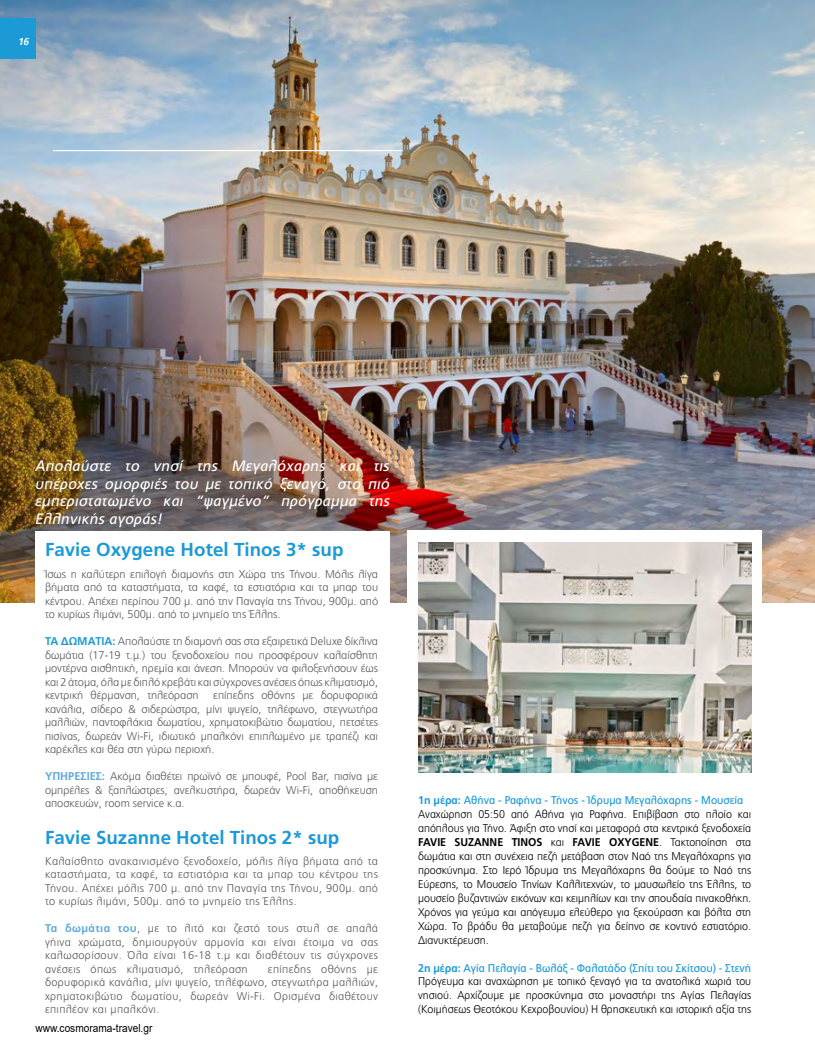
<style>
.page{position:relative;width:815px;height:1063px;background:#fff}
.page>*{position:absolute;margin:0;border:0;box-sizing:border-box;transform-origin:0 0}
.t1{font:700 18.75px "PF Catalog";color:#1c9ad6}
.t2{font:italic 15px/17.5px "PF Catalog";letter-spacing:.02em;color:#fff;text-align:justify}
.t3{font:300 11.25px/13.5px "PF Catalog";color:#58595b;text-align:justify}
.t4{font:300 11.25px/14px "PF Catalog";color:#000;scale:.95 1}
.t5{font:11.25px "Arial";color:#000;scale:.9 1}
.t6{font:italic 700 10px "PF Catalog";color:#fff}
.s1{font-weight:700;color:#1c9ad6}
.s2{font-weight:700;color:#5da9dd}
.s3{font-weight:400;color:#1c9ad6}
.s4{font-weight:700}
</style>
<div class="page">
<img style="left:0;top:0;width:815px;height:602px">
<hr style="left:53px;top:150px;width:349px;height:1px;background:#fff">
<div style="left:0;top:18px;width:35px;height:40px;background:#1c9ad6"></div>
<div style="left:35px;top:531px;width:355px;height:153px;background:#fff"></div>
<div style="left:407px;top:530px;width:355px;height:187px;background:#fff"></div>
<img style="left:418px;top:542px;width:333px;height:230px">
<p class="t6" style="left:18px;top:36px;width:15px">16</p>
<h2 class="t2" style="left:35px;top:458px;width:356px">Απολαύστε το νησί της Μεγαλόχαρης και τις υπέροχες ομορφιές του με τοπικό ξεναγό, στο πιό εμπεριστατωμένο και “ψαγμένο” πρόγραμμα της Ελληνικής αγοράς!</h2>
<h1 class="t1" style="left:45px;top:539px;width:300px">Favie Oxygene Hotel Tinos 3* sup</h1>
<p class="t3" style="left:45px;top:567px;width:335px">Ίσως η καλύτερη επιλογή διαμονής στη Χώρα της Τήνου. Μόλις λίγα βήματα από τα καταστήματα, τα καφέ, τα εστιατόρια και τα μπαρ του κέντρου. Απέχει περίπου 700 μ. από την Παναγία της Τήνου, 900μ. από το κυρίως λιμάνι, 500μ. από το μνημείο της Έλλης.</p>
<p class="t3" style="left:45px;top:635px;width:335px"><span class="s1">ΤΑ ΔΩΜΑΤΙΑ:</span> Απολαύστε τη διαμονή σας στα εξαιρετικά Deluxe δίκλινα δωμάτια (17-19 τ.μ.) του ξενοδοχείου που προσφέρουν καλαίσθητη μοντέρνα αισθητική, ηρεμία και άνεση. Μπορούν να φιλοξενήσουν έως και 2 άτομα, όλα με διπλό κρεβάτι και σύγχρονες ανέσεις όπως κλιματισμό, κεντρική θέρμανση, τηλεόραση</p>
<p class="t3" style="left:45px;top:689px;width:335px;text-indent:168px">επίπεδης οθόνης με δορυφορικά κανάλια, σίδερο &amp; σιδερώστρα, μίνι ψυγείο, τηλέφωνο, στεγνωτήρα μαλλιών, παντοφλάκια δωματίου, χρηματοκιβώτιο δωματίου, πετσέτες πισίνας, δωρεάν Wi-Fi, ιδιωτικό μπαλκόνι επιπλωμένο με τραπέζι και καρέκλες και θέα στη γύρω περιοχή.</p>
<p class="t3" style="left:45px;top:770px;width:335px"><span class="s2">ΥΠΗΡΕΣΙΕΣ:</span> Ακόμα διαθέτει πρωϊνό σε μπουφέ, Pool Bar, πισίνα με ομπρέλες &amp; ξαπλώστρες, ανελκυστήρα, δωρεάν Wi-Fi, αποθήκευση αποσκευών, room service κ.α.</p>
<h1 class="t1" style="left:45px;top:826px;width:296px">Favie Suzanne Hotel Tinos 2* sup</h1>
<p class="t3" style="left:45px;top:854px;width:335px">Καλαίσθητο ανακαινισμένο ξενοδοχείο, μόλις λίγα βήματα από τα καταστήματα, τα καφέ, τα εστιατόρια και τα μπαρ του κέντρου της Τήνου. Απέχει μόλις 700 μ. από την Παναγία της Τήνου, 900μ. από το κυρίως λιμάνι, 500μ. από το μνημείο της Έλλης.</p>
<p class="t3" style="left:45px;top:922px;width:335px"><span class="s2">Τα δωμάτια του</span>, με το λιτό και ζεστό τους στυλ σε απαλά γήινα χρώματα, δημιουργούν αρμονία και είναι έτοιμα να σας καλωσορίσουν. Όλα είναι 16-18 τ.μ και διαθέτουν τις σύγχρονες ανέσεις όπως κλιματισμό, τηλεόραση</p>
<p class="t3" style="left:45px;top:962px;width:335px;text-indent:223px">επίπεδης οθόνης με δορυφορικά κανάλια, μίνι ψυγείο, τηλέφωνο, στεγνωτήρα μαλλιών, χρηματοκιβώτιο δωματίου, δωρεάν Wi-Fi. Ορισμένα διαθέτουν επιπλέον και μπαλκόνι.</p>
<p class="t5" style="left:35px;top:1020px;width:132px">www.cosmorama-travel.gr</p>
<p class="t4" style="left:418px;top:793px;width:352px"><span class="s1">1η μέρα:</span> <span class="s3">Αθήνα - Ραφήνα - Τήνος - Ίδρυμα Μεγαλόχαρης - Μουσεία </span>Αναχώρηση 05:50 από Αθήνα για Ραφήνα. Επιβίβαση στο πλοίο και απόπλους για Τήνο. Άφιξη στο νησί και μεταφορά στα κεντρικά ξενοδοχεία <span class="s4">FAVIE SUZANNE ΤΙΝΟS</span> και <span class="s4">FAVIE OXYGENE</span>. Τακτοποίηση στα δωμάτια και στη συνέχεια πεζή μετάβαση στον Ναό της Μεγαλόχαρης για προσκύνημα. Στο Ιερό Ίδρυμα της Μεγαλόχαρης θα δούμε το Ναό της Εύρεσης, το Μουσείο Τηνίων Καλλιτεχνών, το μαυσωλείο της Έλλης, το μουσείο βυζαντινών εικόνων και κειμηλίων και την σπουδαία πινακοθήκη.<br>Χρόνος για γεύμα και απόγευμα ελεύθερο για ξεκούραση και βόλτα στη Χώρα. Το βράδυ θα μεταβούμε πεζή για δείπνο σε κοντινό εστιατόριο.<br>Διανυκτέρευση.</p>
<p class="t4" style="left:418px;top:961px;width:352px;text-align:justify"><span class="s1">2η μέρα:</span> <span class="s3">Αγία Πελαγία - Βωλάξ - Φαλατάδο (Σπίτι του Σκίτσου) - Στενή </span>Πρόγευμα και αναχώρηση με τοπικό ξεναγό για τα ανατολικά χωριά του νησιού. Αρχίζουμε με προσκύνημα στο μοναστήρι της Αγίας Πελαγίας (Κοιμήσεως Θεοτόκου Κεχροβουνίου) Η θρησκευτική και ιστορική αξία της</p>
</div>
